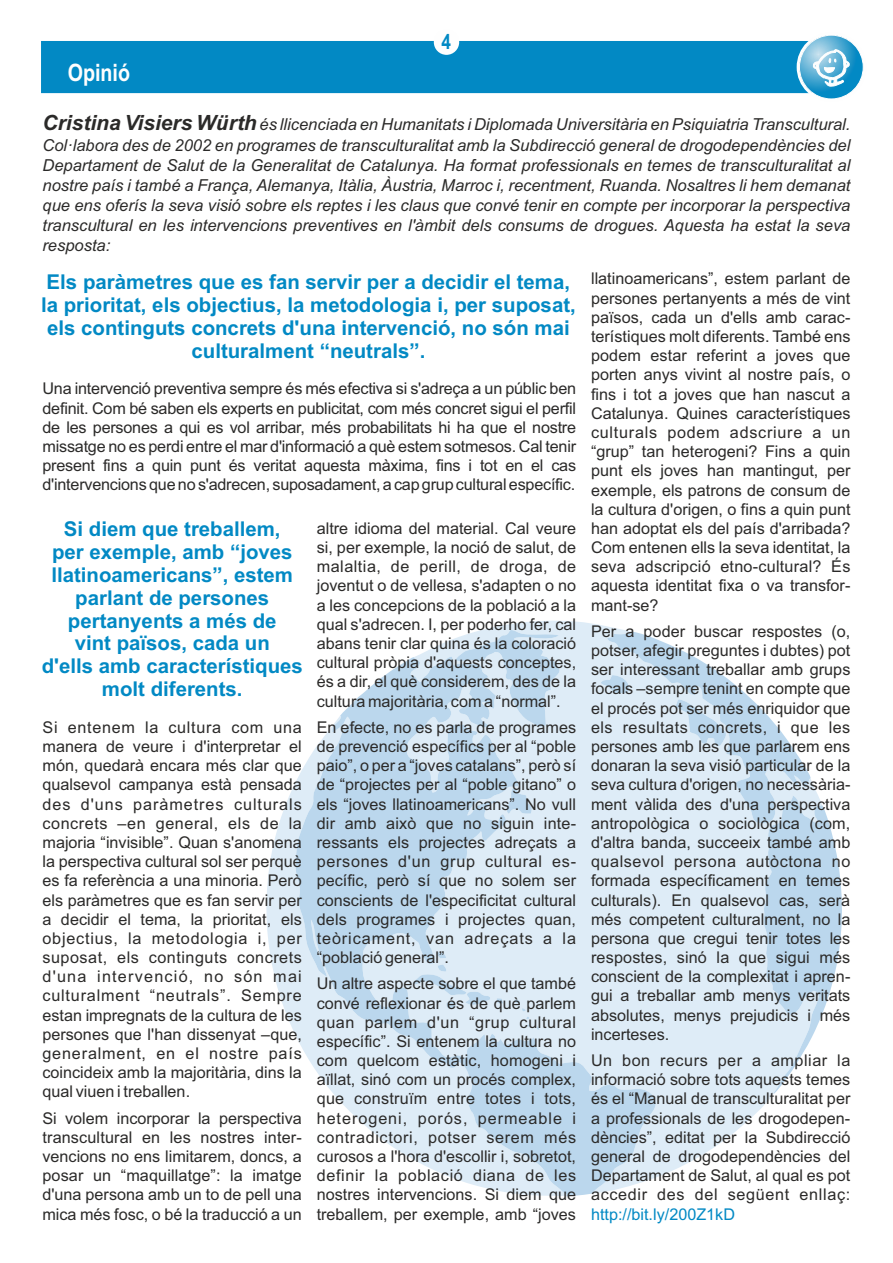
<style>
.page{position:relative;width:893px;height:1263px;background:#fff}
.page>*{position:absolute;margin:0;border:0;box-sizing:border-box;transform-origin:0 0}
.t1{font:700 24px "Arial Narrow";color:#fefefe}
.t2{font:700 21px "Arial Narrow";color:#0289c4}
.t3{font:700 20.4px/22.8px "Arial";color:#0289c4;text-align:center}
.t4{font:italic 16.5px/20.1px "Arial";color:#2b2a29;text-align:justify}
.t5{font:16.2px/19.2px "Arial";color:#2b2a29;text-align:justify}
.t6{font:16.2px "Arial";color:#0289c4}
.s1{font-weight:700;font-size:21px}
</style>
<div class="page">
<svg style="left:421px;top:620px;width:352px;height:555px;fill:#e1eef7"></svg>
<svg style="left:266px;top:788px;width:301px;height:409px"></svg>
<svg style="left:293px;top:654px;width:370px;height:542px;background:#d4e6f4"></svg>
<svg style="left:456px;top:630px;width:107px;height:99px;background:#cce1f1"></svg>
<svg style="left:505px;top:788px;width:27px;height:29px"></svg>
<svg style="left:601px;top:632px;width:241px;height:462px"></svg>
<svg style="left:436px;top:951px;width:10px;height:7px"></svg>
<svg style="left:412px;top:964px;width:91px;height:46px;background:#d8e8f5"></svg>
<svg style="left:514px;top:999px;width:26px;height:33px"></svg>
<div style="left:41px;top:41px;width:758px;height:53px;background:#0289c4"></div>
<div style="left:434px;top:30px;width:25px;height:25px;background:#fefefe;border-radius:50%"></div>
<div style="left:797px;top:32px;width:69px;height:70px;background:#fefefe;border:6px solid #fefefe;border-radius:50%"></div>
<svg style="left:799px;top:35px;width:64px;height:64px"></svg>
<h1 class="t1" style="left:68px;top:63px;width:64px">Opinió</h1>
<p class="t2" style="left:442px;top:34px;width:11px">4</p>
<p class="t4" style="left:42px;top:116px;width:809px"><span class="s1">Cristina Visiers Würth</span> és llicenciada en Humanitats i Diplomada Universitària en Psiquiatria Transcultural.<br>Col·labora des de 2002 en programes de transculturalitat amb la Subdirecció general de drogodependències del Departament de Salut de la Generalitat de Catalunya. Ha format professionals en temes de transculturalitat al nostre país i també a França, Alemanya, Itàlia, Àustria, Marroc i, recentment, Ruanda. Nosaltres li hem demanat que ens oferís la seva visió sobre els reptes i les claus que convé tenir en compte per incorporar la perspectiva transcultural en les intervencions preventives en l'àmbit dels consums de drogues. Aquesta ha estat la seva resposta:</p>
<p class="t3" style="left:41px;top:273px;width:536px">Els paràmetres que es fan servir per a decidir el tema, la prioritat, els objectius, la metodologia i, per suposat, els continguts concrets d'una intervenció, no són mai culturalment “neutrals”.</p>
<p class="t5" style="left:591px;top:271px;width:261px">llatinoamericans”, estem parlant de persones pertanyents a més de vint països, cada un d'ells amb carac&shy;terístiques molt diferents. També ens podem estar referint a joves que porten anys vivint al nostre país, o fins i tot a joves que han nascut a Catalunya. Quines característiques culturals podem adscriure a un “grup” tan heterogeni? Fins a quin punt els joves han mantingut, per exemple, els patrons de consum de la cultura d'origen, o fins a quin punt han adoptat els del país d'arribada?<br>Com entenen ells la seva identitat, la seva adscripció etno-cultural? És aquesta identitat fixa o va transfor&shy;mant-se?</p>
<p class="t5" style="left:591px;top:623px;width:261px">Per a poder buscar respostes (o, potser, afegir preguntes i dubtes) pot ser interessant treballar amb grups focals –sempre tenint en compte que el procés pot ser més enriquidor que els resultats concrets, i que les persones amb les que parlarem ens donaran la seva visió particular de la seva cultura d'origen, no necessària&shy;ment vàlida des d'una perspectiva antropològica o sociològica (com, d'altra banda, succeeix també amb qualsevol persona autòctona no formada específicament en temes culturals). En qualsevol cas, serà més competent culturalment, no la persona que cregui tenir totes les respostes, sinó la que sigui més conscient de la complexitat i apren&shy;gui a treballar amb menys veritats absolutes, menys prejudicis i més incerteses.</p>
<p class="t5" style="left:591px;top:1052px;width:261px">Un bon recurs per a ampliar la informació sobre tots aquests temes és el “Manual de transculturalitat per a professionals de les drogodepen&shy;dències”, editat per la Subdirecció general de drogodependències del Departament de Salut, al qual es pot accedir des del següent enllaç:</p>
<p class="t6" style="left:591px;top:1208px;width:146px">http://bit.ly/200Z1kD</p>
<p class="t5" style="left:42px;top:380px;width:535px">Una intervenció preventiva sempre és més efectiva si s'adreça a un públic ben definit. Com bé saben els experts en publicitat, com més concret sigui el perfil de les persones a qui es vol arribar, més probabilitats hi ha que el nostre missatge no es perdi entre el mar d'informació a què estem sotmesos. Cal tenir present fins a quin punt és veritat aquesta màxima, fins i tot en el cas d'intervencions que no s'adrecen, suposadament, a cap grup cultural específic.</p>
<p class="t3" style="left:42px;top:520px;width:263px">Si diem que treballem,<br>per exemple, amb “joves llatinoamericans”, estem parlant de persones pertanyents a més de<br>vint països, cada un<br>d'ells amb característiques molt diferents.</p>
<p class="t5" style="left:317px;top:520px;width:261px">altre idioma del material. Cal veure si, per exemple, la noció de salut, de malaltia, de perill, de droga, de joventut o de vellesa, s'adapten o no a les concepcions de la població a la qual s'adrecen. I, per poderho fer, cal abans tenir clar quina és la coloració cultural pròpia d'aquests conceptes, és a dir, el què considerem, des de la cultura majoritària, com a “normal”.</p>
<p class="t5" style="left:317px;top:719px;width:261px">En efecte, no es parla de programes de prevenció específics per al “poble paio”, o per a “joves catalans”, però sí de “projectes per al “poble gitano” o els “joves llatinoamericans”. No vull dir amb això que no siguin inte&shy;ressants els projectes adreçats a persones d'un grup cultural es&shy;pecífic, però sí que no solem ser conscients de l'especificitat cultural dels programes i projectes quan, teòricament, van adreçats a la “població general”.</p>
<p class="t5" style="left:317px;top:975px;width:261px">Un altre aspecte sobre el que també convé reflexionar és de què parlem quan parlem d'un “grup cultural específic”. Si entenem la cultura no com quelcom estàtic, homogeni i aïllat, sinó com un procés complex, que construïm entre totes i tots, heterogeni, porós, permeable i contradictori, potser serem més curosos a l'hora d'escollir i, sobretot, definir la població diana de les nostres intervencions. Si diem que treballem, per exemple, amb “joves</p>
<p class="t5" style="left:42px;top:719px;width:261px">Si entenem la cultura com una manera de veure i d'interpretar el món, quedarà encara més clar que qualsevol campanya està pensada des d'uns paràmetres culturals concrets –en general, els de la majoria “invisible”. Quan s'anomena la perspectiva cultural sol ser perquè es fa referència a una minoria. Però els paràmetres que es fan servir per a decidir el tema, la prioritat, els objectius, la metodologia i, per suposat, els continguts concrets d'una intervenció, no són mai culturalment “neutrals”. Sempre estan impregnats de la cultura de les persones que l'han dissenyat –que, generalment, en el nostre país coincideix amb la majoritària, dins la qual viuen i treballen.</p>
<p class="t5" style="left:42px;top:1110px;width:261px">Si volem incorporar la perspectiva transcultural en les nostres inter&shy;vencions no ens limitarem, doncs, a posar un “maquillatge”: la imatge d'una persona amb un to de pell una mica més fosc, o bé la traducció a un</p>
</div>
